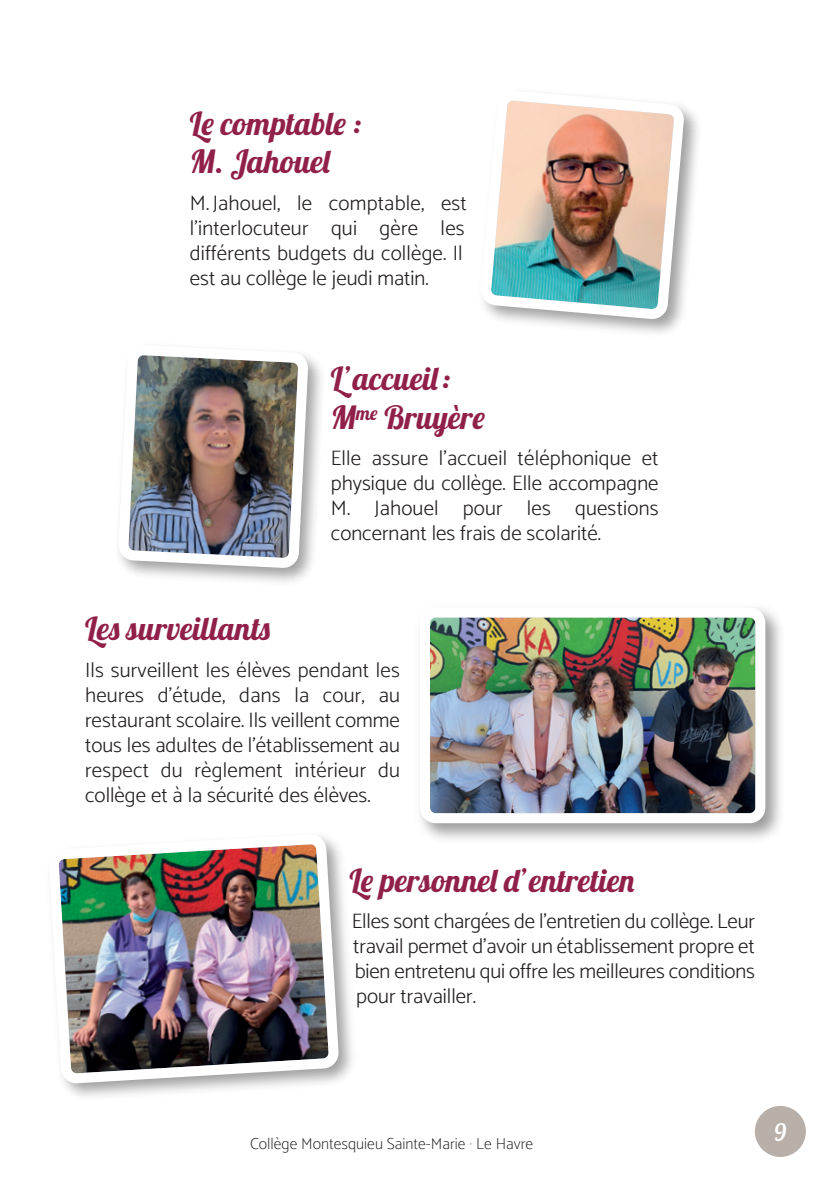
<style>
.page{position:relative;width:840px;height:1191px;background:#fff}
.page>*{position:absolute;margin:0;border:0;box-sizing:border-box;transform-origin:0 0}
.t1{font:32px/38.4px "Lobster 1.4";letter-spacing:.02em;color:#90204a}
.t2{font:32px/38.4px "Lobster 1.4";color:#90204a}
.t3{font:32px "Lobster 1.4";letter-spacing:.045em;color:#90204a}
.t4{font:24px "Lobster 1.4";color:#fff}
.t5{font:300 21px/25px "Catamaran";color:#231f20;text-align:justify}
.t6{font:100 16px "Catamaran";color:#231f20}
.s1{color:#bcbdc0}
</style>
<div class="page">
<img style="left:480px;top:90px;width:204px;height:230px">
<img style="left:422px;top:610px;width:358px;height:229px">
<img style="left:420px;top:608px;width:345px;height:215px">
<img style="left:48px;top:833px;width:291px;height:250px">
<img style="left:118px;top:345px;width:190px;height:223px">
<div style="left:754px;top:1106px;width:51px;height:51px;background:#b9afa9;border-radius:50%"></div>
<p class="t2" style="left:190px;top:108px;width:173px">Le comptable :<br>M. Jahouel</p>
<p class="t5" style="left:190px;top:190px;width:278px;text-align:left">M. Jahouel, le comptable, est l'interlocuteur qui gère les différents budgets du collège. Il est au collège le jeudi matin.</p>
<p class="t1" style="left:330px;top:364px;width:155px">L’accueil:<br>M<sup>me</sup> Bruyère</p>
<p class="t5" style="left:330px;top:445px;width:329px">Elle assure l’accueil téléphonique et physique du collège. Elle accompagne M. Jahouel pour les questions concernant les frais de scolarité.</p>
<p class="t3" style="left:85px;top:618px;width:186px">Les surveillants</p>
<p class="t5" style="left:85px;top:657px;width:316px">Ils surveillent les élèves pendant les heures d’étude, dans la cour, au restaurant scolaire. Ils veillent comme tous les adultes de l’établissement au respect du règlement intérieur du collège et à la sécurité des élèves.</p>
<p class="t1" style="left:349px;top:865px;width:286px">Le personnel d’entretien</p>
<p class="t5" style="left:351px;top:908px;width:404px">Elles sont chargées de l’entretien du collège. Leur travail permet d’avoir un établissement propre et bien entretenu qui offre les meilleures conditions pour travailler.</p>
<p class="t6" style="left:250px;top:1134px;width:284px">Collège Montesquieu Sainte-Marie <span class="s1">•</span> Le Havre</p>
<p class="t4" style="left:774px;top:1124px;width:13px">9</p>
</div>
